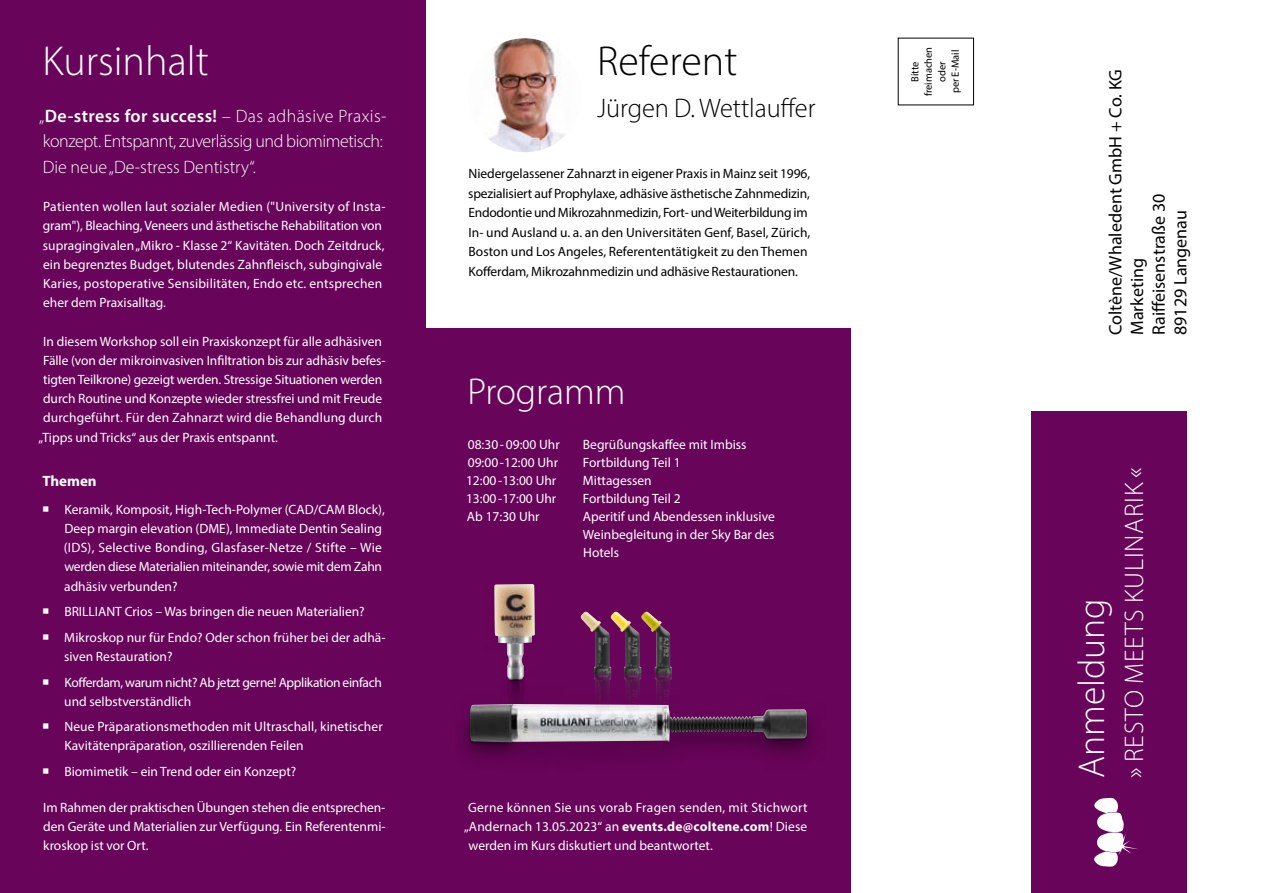
<style>
.page{position:relative;width:1263px;height:893px;background:#fff}
.page>*{position:absolute;margin:0;border:0;box-sizing:border-box;transform-origin:0 0}
.t1{font:300 42px "Myriad Pro";color:#fff}
.t2{font:300 42px "Myriad Pro";color:#000}
.t3{font:300 37.5px "Myriad Pro";color:#fff}
.t4{font:300 27px "Myriad Pro";letter-spacing:.03em;color:#fff}
.t5{font:300 27px "Myriad Pro";color:#000}
.t6{font:300 18px/25.5px "Myriad Pro";letter-spacing:-.02em;color:#fff}
.t7{font:18px/21.6px "Myriad Pro";color:#000}
.t8{font:700 15px "Myriad Pro";color:#fff}
.t9{font:13.5px/19.2px "Myriad Pro";color:#fff}
.t10{font:13.5px/19.5px "Myriad Pro";letter-spacing:-.01em;color:#000}
.t11{font:13.5px/25.7px "Myriad Pro";letter-spacing:-.025em;color:#fff}
.t12{font:13.5px "Myriad Pro";letter-spacing:.02em;color:#fff}
.t13{font:10.5px/13.5px "Myriad Pro";color:#000;text-align:center}
.s1{font-weight:600}
.s2{font-weight:700}
</style>
<div class="page">
<div style="left:0;top:0;width:425px;height:893px;background:#680459"></div>
<img style="left:468px;top:38px;width:114px;height:114px;border-radius:57px">
<div style="left:425px;top:328px;width:425px;height:565px;background:#680459"></div>
<img style="left:494px;top:584px;width:41px;height:86px">
<img style="left:464px;top:670px;width:349px;height:87px">
<img style="left:470px;top:704px;width:337px;height:38px">
<img style="left:611px;top:611px;width:61px;height:63px">
<img style="left:579px;top:611px;width:32px;height:63px">
<img style="left:618px;top:672px;width:23px;height:48px">
<img style="left:648px;top:672px;width:24px;height:48px">
<img style="left:588px;top:672px;width:23px;height:48px">
<div style="left:1031px;top:411px;width:155px;height:482px;background:#680459"></div>
<svg style="left:1094px;top:798px;width:45px;height:69px"></svg>
<h1 class="t2" style="left:597px;top:35px;width:142px">Referent</h1>
<h3 class="t5" style="left:597px;top:92px;width:220px">Jürgen D. Wettlauffer</h3>
<h1 class="t1" style="left:42px;top:36px;width:168px">Kursinhalt</h1>
<h3 class="t6" style="left:39px;top:103px;width:349px">„<span class="s1">De-stress for success!</span> – Das adhäsive Praxis&shy;konzept. Entspannt, zuverlässig und biomimetisch:<br>Die neue „De-stress Dentistry“.</h3>
<p class="t9" style="left:43px;top:197px;width:344px">Patienten wollen laut sozialer Medien ("University of Insta&shy;gram"), Bleaching, Veneers und ästhetische Rehabilitation von supragingivalen „Mikro - Klasse 2“ Kavitäten. Doch Zeitdruck, ein begrenztes Budget, blutendes Zahnfleisch, subgingivale Karies, postoperative Sensibilitäten, Endo etc. entsprechen eher dem Praxisalltag.</p>
<p class="t9" style="left:43px;top:331px;width:340px">In diesem Workshop soll ein Praxiskonzept für alle adhäsiven</p>
<p class="t9" style="left:43px;top:350px;width:344px">Fälle (von der mikroinvasiven Infiltration bis zur adhäsiv befes-</p>
<p class="t9" style="left:43px;top:370px;width:341px">tigten Teilkrone) gezeigt werden. Stressige Situationen werden</p>
<p class="t9" style="left:43px;top:389px;width:341px">durch Routine und Konzepte wieder stressfrei und mit Freude</p>
<p class="t9" style="left:43px;top:408px;width:341px">durchgeführt. Für den Zahnarzt wird die Behandlung durch</p>
<p class="t9" style="left:39px;top:427px;width:241px">„Tipps und Tricks“ aus der Praxis entspannt.</p>
<p class="t8" style="left:42px;top:471px;width:56px">Themen</p>
<p class="t9" style="left:64px;top:499px;width:323px">Keramik, Komposit, High-Tech-Polymer (CAD/CAM Block), Deep margin elevation (DME), Immediate Dentin Sealing (IDS), Selective Bonding, Glasfaser-Netze / Stifte – Wie werden diese Materialien miteinander, sowie mit dem Zahn adhäsiv verbunden?</p>
<p class="t9" style="left:64px;top:599px;width:323px;line-height:25.7px">BRILLIANT Crios – Was bringen die neuen Materialien?<br>Mikroskop nur für Endo? Oder schon früher bei der adhä-</p>
<p class="t11" style="left:64px;top:643px;width:319px">siven Restauration?<br>Kofferdam, warum nicht? Ab jetzt gerne! Applikation einfach</p>
<p class="t9" style="left:64px;top:688px;width:320px;line-height:25.7px">und selbstverständlich<br>Neue Präparationsmethoden mit Ultraschall, kinetischer</p>
<p class="t9" style="left:64px;top:733px;width:241px;line-height:25.7px">Kavitätenpräparation, oszillierenden Feilen<br>Biomimetik – ein Trend oder ein Konzept?</p>
<p class="t9" style="left:43px;top:797px;width:344px;text-align:justify">Im Rahmen der praktischen Übungen stehen die entsprechen&shy;den Geräte und Materialien zur Verfügung. Ein Referentenmi&shy;kroskop ist vor Ort.</p>
<p class="t12" style="left:468px;top:799px;width:341px">Gerne können Sie uns vorab Fragen senden, mit Stichwort</p>
<p class="t10" style="left:468px;top:164px;width:344px">Niedergelassener Zahnarzt in eigener Praxis in Mainz seit 1996, spezialisiert auf Prophylaxe, adhäsive ästhetische Zahnmedizin, Endodontie und Mikrozahnmedizin, Fort- und Weiterbildung im In- und Ausland u. a. an den Universitäten Genf, Basel, Zürich, Boston und Los Angeles, Referententätigkeit zu den Themen Kofferdam, Mikrozahnmedizin und adhäsive Restaurationen.</p>
<h2 class="t3" style="left:467px;top:369px;width:160px">Programm</h2>
<p class="t9" style="left:468px;top:435px;width:94px">08:30-09:00 Uhr</p>
<p class="t9" style="left:583px;top:435px;width:165px">Begrüßungskaffee mit Imbiss</p>
<p class="t9" style="left:468px;top:453px;width:92px">09:00-12:00 Uhr</p>
<p class="t9" style="left:583px;top:453px;width:99px">Fortbildung Teil 1</p>
<p class="t9" style="left:466px;top:471px;width:92px">12:00-13:00 Uhr</p>
<p class="t9" style="left:583px;top:471px;width:70px">Mittagessen</p>
<p class="t9" style="left:466px;top:489px;width:92px">13:00-17:00 Uhr</p>
<p class="t9" style="left:583px;top:489px;width:99px">Fortbildung Teil 2</p>
<p class="t9" style="left:467px;top:507px;width:74px">Ab 17:30 Uhr</p>
<p class="t9" style="left:583px;top:507px;width:193px;line-height:18px;text-align:justify">Aperitif und Abendessen inklusive Weinbegleitung in der Sky Bar des Hotels</p>
<p class="t9" style="left:464px;top:817px;width:345px">„Andernach 13.05.2023“ an <span class="s2">events.de@coltene.com</span>! Diese</p>
<p class="t9" style="left:468px;top:836px;width:246px">werden im Kurs diskutiert und beantwortet.</p>
<p class="t13" style="left:908px;top:96px;width:51px;rotate:-90deg">Bitte freimachen oder<br>per E-Mail</p>
<h3 class="t7" style="left:1104px;top:335px;width:267px;rotate:-90deg">Coltène/Whaledent GmbH + Co. KG<br>Marketing<br>Raiffeisenstraße 30<br>89129 Langenau</h3>
<h2 class="t3" style="left:1069px;top:778px;width:181px;rotate:-90deg">Anmeldung</h2>
<h3 class="t4" style="left:1118px;top:777px;width:311px;rotate:-90deg">» RESTO MEETS KULINARIK «</h3>
</div>
